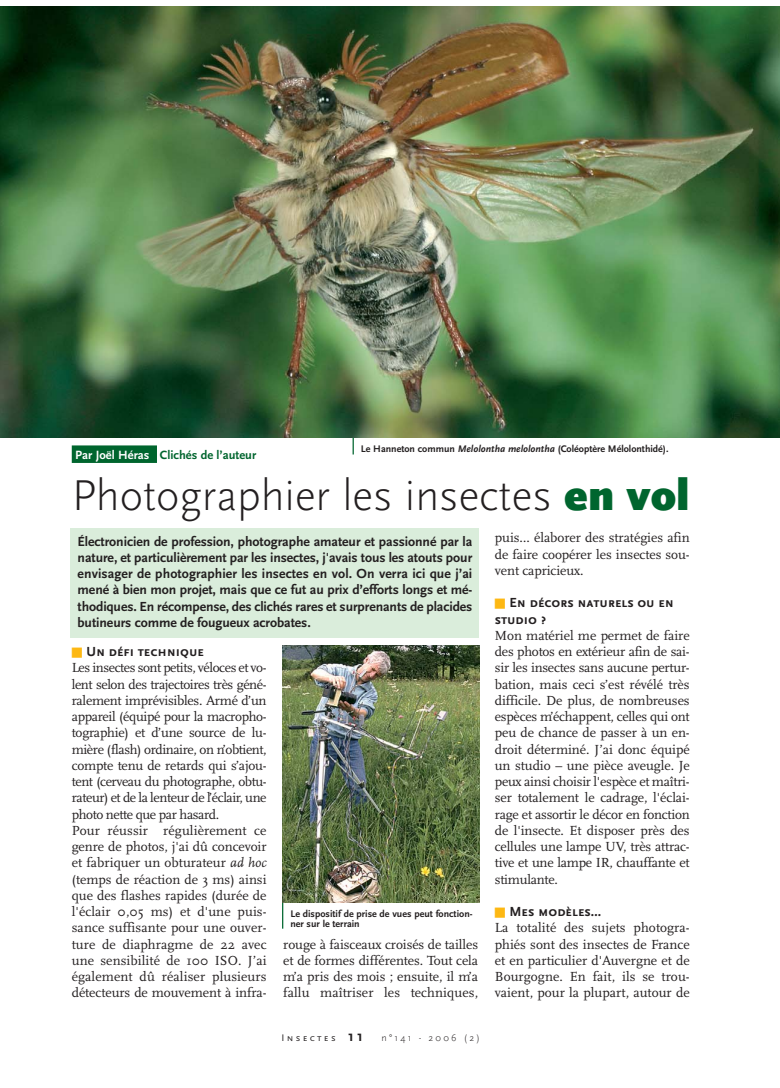
<style>
.page{position:relative;width:780px;height:1088px;background:#fff}
.page>*{position:absolute;margin:0;border:0;box-sizing:border-box;transform-origin:0 0}
.t1{font:300 45px "Scala Sans";color:#231f20}
.t2{font:13.75px/16.2px "Scala";letter-spacing:-.005em;color:#231f20;text-align:justify}
.t3{font:700 13.75px/16.2px "Scala Sans";letter-spacing:-.005em;color:#231f20;text-align:justify}
.t4{font:700 13.75px/16.2px "Scala Sans Caps";letter-spacing:-.005em;color:#231f20}
.t5{font:700 12.5px "Scala Sans";color:#00652e}
.t6{font:700 10px/10px "Scala Sans";color:#231f20}
.t7{font:300 10px "Scala Sans";letter-spacing:.22em;color:#231f20}
.s1{font-style:italic}
.s2{color:#fff}
.s3{font-weight:900;color:#00652e}
.s4{color:#fdb813}
.s5{font-family:"Scala Sans Caps";font-weight:400}
.s6{font-weight:700;font-size:15px}
</style>
<div class="page">
<div style="left:72px;top:445px;width:85px;height:18px;background:#00652e"></div>
<hr style="left:352px;top:429px;width:2px;height:25px;background:#00652e">
<hr style="left:282px;top:894px;width:1px;height:34px;background:#00652e">
<div style="left:70px;top:528px;width:409px;height:109px;background:#daeddb"></div>
<img style="left:1px;top:6px;width:778px;height:432px">
<img style="left:282px;top:646px;width:197px;height:256px">
<p class="t6" style="left:361px;top:445px;width:309px">Le Hanneton commun <span class="s1">Melolontha melolontha</span> (Coléoptère Mélolonthidé).</p>
<p class="t5" style="left:75px;top:450px;width:182px"><span class="s2">Par Joël Héras</span> Clichés de l’auteur</p>
<h1 class="t1" style="left:72px;top:478px;width:619px">Photographier les insectes <span class="s3">en vol</span></h1>
<p class="t3" style="left:78px;top:534px;width:396px">Électronicien de profession, photographe amateur et passionné par la nature, et particulièrement par les insectes, j'avais tous les atouts pour envisager de photographier les insectes en vol. On verra ici que j’ai mené à bien mon projet, mais que ce fut au prix d’efforts longs et mé&shy;thodiques. En récompense, des clichés rares et surprenants de placides butineurs comme de fougueux acrobates.</p>
<p class="t4" style="left:72px;top:643px;width:134px"><span class="s4">■</span> Un défi technique</p>
<p class="t2" style="left:72px;top:661px;width:196px;text-align:left">Les insectes sont petits, véloces et vo&shy;lent selon des trajectoires très géné&shy;ralement imprévisibles. Armé d’un appareil (équipé pour la macropho&shy;tographie) et d’une source de lu&shy;mière (flash) ordinaire, on n’obtient, compte tenu de retards qui s’ajou&shy;tent (cerveau du photographe, obtu&shy;rateur) et de la lenteur de l’éclair, une photo nette que par hasard.<br>Pour réussir régulièrement ce genre de photos, j'ai dû concevoir et fabriquer un obturateur <span class="s1">ad hoc </span>(temps de réaction de 3 ms) ainsi que des flashes rapides (durée de l'éclair 0,05 ms) et d'une puis&shy;sance suffisante pour une ouver&shy;ture de diaphragme de 22 avec une sensibilité de 100 ISO. J’ai également dû réaliser plusieurs détecteurs de mouvement à infra-</p>
<p class="t6" style="left:290px;top:910px;width:184px">Le dispositif de prise de vues peut fonction&shy;ner sur le terrain</p>
<p class="t2" style="left:283px;top:937px;width:196px">rouge à faisceaux croisés de tailles et de formes différentes. Tout cela m’a pris des mois ; ensuite, il m’a fallu maîtriser les techniques,</p>
<p class="t7" style="left:281px;top:1033px;width:200px"><span class="s5">Insectes</span> <span class="s6">11</span> n°141 - 2006 (2)</p>
<p class="t2" style="left:495px;top:531px;width:196px">puis… élaborer des stratégies afin de faire coopérer les insectes sou&shy;vent capricieux.</p>
<p class="t4" style="left:495px;top:594px;width:181px"><span class="s4">■</span> En décors naturels ou en studio ?</p>
<p class="t2" style="left:495px;top:628px;width:196px">Mon matériel me permet de faire des photos en extérieur afin de sai&shy;sir les insectes sans aucune pertur&shy;bation, mais ceci s’est révélé très difficile. De plus, de nombreuses espèces m’échappent, celles qui ont peu de chance de passer à un en&shy;droit déterminé. J’ai donc équipé un studio – une pièce aveugle. Je peux ainsi choisir l'espèce et maîtri&shy;ser totalement le cadrage, l'éclai&shy;rage et assortir le décor en fonction de l'insecte. Et disposer près des cellules une lampe UV, très attrac&shy;tive et une lampe IR, chauffante et stimulante.</p>
<p class="t4" style="left:495px;top:903px;width:108px"><span class="s4">■</span> Mes modèles…</p>
<p class="t2" style="left:495px;top:921px;width:196px">La totalité des sujets photogra&shy;phiés sont des insectes de France et en particulier d'Auvergne et de Bourgogne. En fait, ils se trou&shy;vaient, pour la plupart, autour de</p>
</div>
